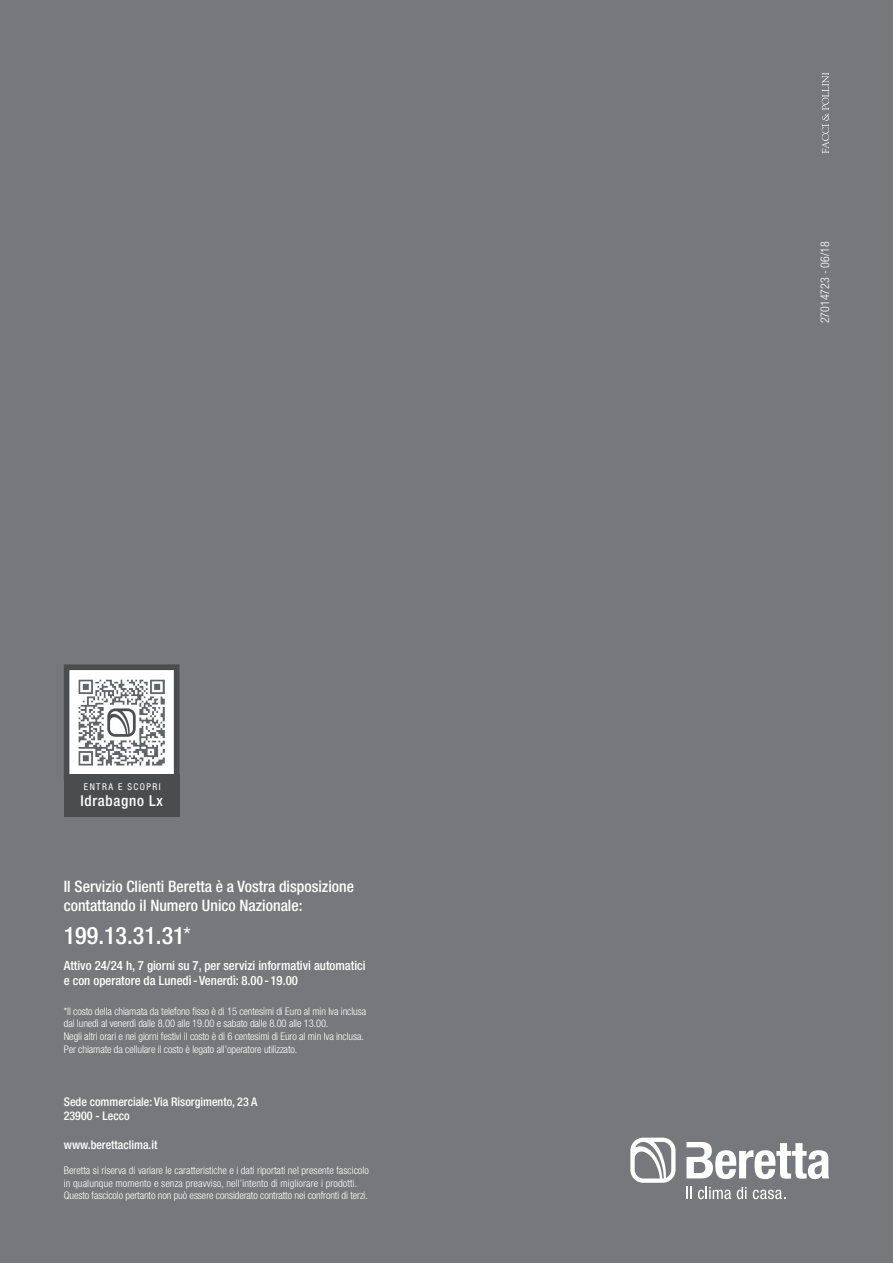
<style>
.page{position:relative;width:893px;height:1263px;background:#76787b}
.page>*{position:absolute;margin:0;border:0;box-sizing:border-box;transform-origin:0 0}
.t1{font:500 condensed 24px "Helvetica Neue LT Std";color:#fff}
.t2{font:500 condensed 15.75px/18.9px "Helvetica Neue LT Std";color:#fff}
.t3{font:500 condensed 15px "Helvetica Neue LT Std";letter-spacing:.05em;color:#fff}
.t4{font:500 condensed 12.75px/15.3px "Helvetica Neue LT Std";color:#fff}
.t5{font:500 condensed 12px/14.4px "Helvetica Neue LT Std";color:#fff}
.t6{font:300 condensed 12px "Helvetica Neue LT Std";color:#fff}
.t7{font:300 condensed 10.5px/12.6px "Helvetica Neue LT Std";letter-spacing:-.01em;color:#fff}
.t8{font:condensed 9.3px "Helvetica Neue LT Std";letter-spacing:.15em;color:#fff}
.s1{font-weight:300}
</style>
<div class="page">
<svg style="left:822px;top:73px;width:7px;height:80px"></svg>
<svg style="left:630px;top:1137px;width:45px;height:46px"></svg>
<svg style="left:686px;top:1142px;width:143px;height:37px"></svg>
<svg style="left:686px;top:1187px;width:6px;height:12px"></svg>
<svg style="left:698px;top:1187px;width:33px;height:12px"></svg>
<svg style="left:737px;top:1187px;width:9px;height:12px"></svg>
<svg style="left:753px;top:1190px;width:32px;height:9px"></svg>
<svg style="left:64px;top:664px;width:116px;height:119px;background:#bebebf"></svg>
<div style="left:64px;top:774px;width:115px;height:43px;background:#4b4c4d"></div>
<img style="left:79px;top:679px;width:86px;height:86px">
<p class="t8" style="left:84px;top:781px;width:78px">ENTRA E SCOPRI</p>
<h3 class="t3" style="left:80px;top:792px;width:84px">Idrabagno Lx</h3>
<h2 class="t2" style="left:64px;top:877px;width:292px">Il Servizio Clienti Beretta è a Vostra disposizione contattando il Numero Unico Nazionale:</h2>
<h1 class="t1" style="left:64px;top:921px;width:129px">199.13.31.31<span class="s1">*</span></h1>
<p class="t4" style="left:64px;top:957px;width:303px">Attivo 24/24 h, 7 giorni su 7, per servizi informativi automatici e con operatore da Lunedì-Venerdì: 8.00-19.00</p>
<p class="t7" style="left:64px;top:1005px;width:304px">*Il costo della chiamata da telefono fisso è di 15 centesimi di Euro al min Iva inclusa dal lunedì al venerdì dalle 8.00 alle 19.00 e sabato dalle 8.00 alle 13.00.<br>Negli altri orari e nei giorni festivi il costo è di 6 centesimi di Euro al min Iva inclusa.<br>Per chiamate da cellulare il costo è legato all’operatore utilizzato.</p>
<p class="t5" style="left:64px;top:1094px;width:195px">Sede commerciale: Via Risorgimento, 23 A<br>23900 - Lecco</p>
<p class="t5" style="left:64px;top:1137px;width:95px">www.berettaclima.it</p>
<p class="t7" style="left:64px;top:1164px;width:307px">Beretta si riserva di variare le caratteristiche e i dati riportati nel presente fascicolo in qualunque momento e senza preavviso, nell’intento di migliorare i prodotti.<br>Questo fascicolo pertanto non può essere considerato contratto nei confronti di terzi.</p>
<p class="t6" style="left:818px;top:323px;width:84px;rotate:-90deg">27014723 - 06/18</p>
</div>
